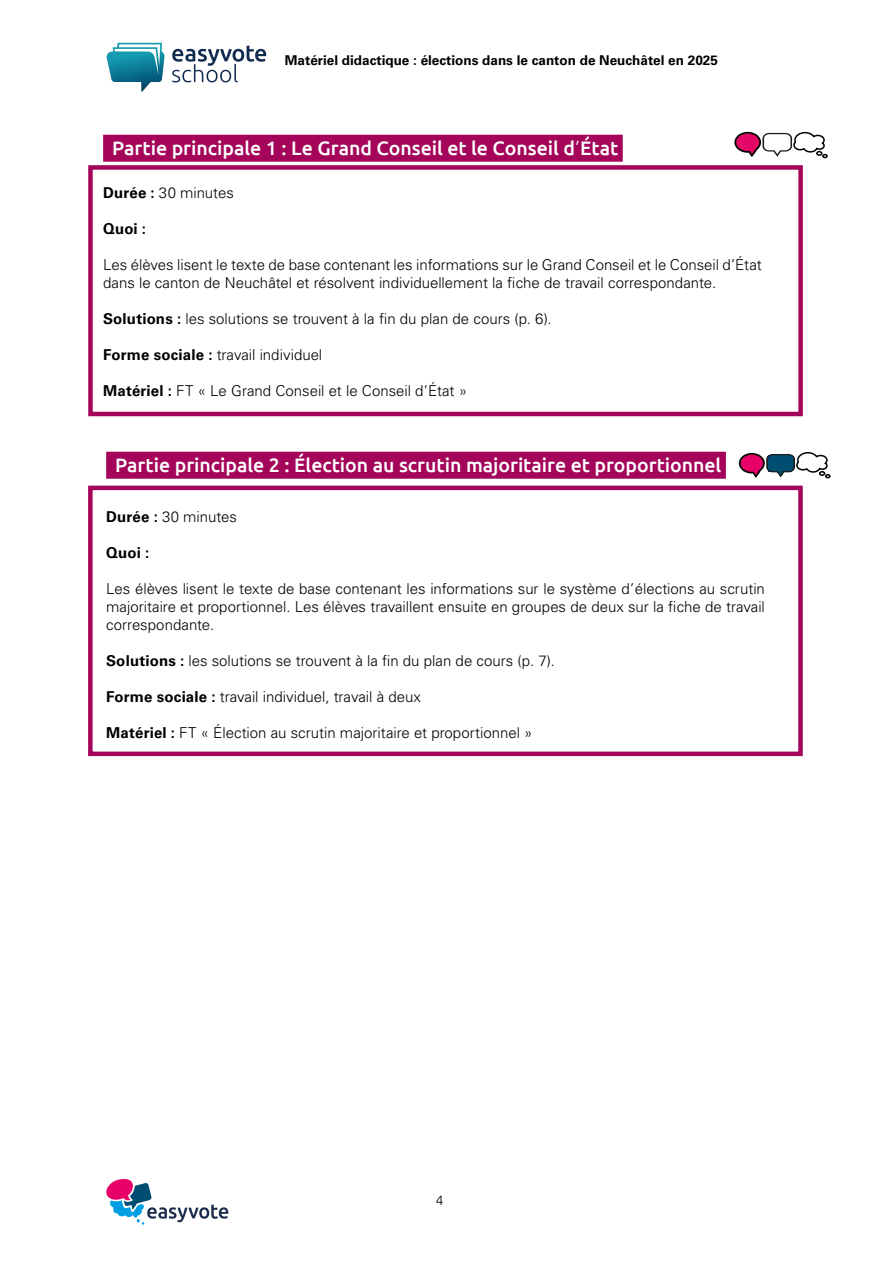
<style>
.page{position:relative;width:893px;height:1263px;background:#fff}
.page>*{position:absolute;margin:0;border:0;box-sizing:border-box;transform-origin:0 0}
.t1{font:500 19.5px "Ubuntu";letter-spacing:-.005em;color:#fff}
.t2{font:300 15px/18px "Univers LT Std";color:#000}
.t3{font:700 15px "Univers LT Std";letter-spacing:.01em;color:#000}
.t4{font:700 13.5px "Univers";color:#000}
.t5{font:300 13.5px "Ubuntu";color:#000}
.s1{font-family:"Univers LT Std";font-weight:300}
.s2{font-weight:700}
</style>
<div class="page">
<svg style="left:106px;top:1179px;width:122px;height:46px"></svg>
<svg style="left:172px;top:45px;width:94px;height:37px"></svg>
<svg style="left:106px;top:43px;width:59px;height:49px"></svg>
<div style="left:88px;top:165px;width:715px;height:251px;border:4px solid #a4055a"></div>
<div style="left:103px;top:135px;width:520px;height:27px;background:#a4055a"></div>
<div style="left:88px;top:486px;width:715px;height:270px;border:4px solid #a4055a"></div>
<div style="left:106px;top:452px;width:620px;height:27px;background:#a4055a"></div>
<svg style="left:734px;top:131px;width:94px;height:27px"></svg>
<svg style="left:739px;top:452px;width:91px;height:26px"></svg>
<p class="t4" style="left:285px;top:53px;width:434px">Matériel didactique : élections dans le canton de Neuchâtel en 2025</p>
<h1 class="t1" style="left:112px;top:136px;width:507px">Partie principale 1 : Le Grand Conseil et le Conseil d<span class="s1">’</span>État</h1>
<p class="t2" style="left:103px;top:184px;width:132px"><span class="s2">Durée :</span> 30 minutes</p>
<p class="t3" style="left:103px;top:220px;width:45px">Quoi :</p>
<p class="t2" style="left:103px;top:256px;width:660px">Les élèves lisent le texte de base contenant les informations sur le Grand Conseil et le Conseil d’État dans le canton de Neuchâtel et résolvent individuellement la fiche de travail correspondante.</p>
<p class="t2" style="left:103px;top:310px;width:450px"><span class="s2">Solutions :</span> les solutions se trouvent à la fin du plan de cours (p. 6).</p>
<p class="t2" style="left:103px;top:346px;width:221px"><span class="s2">Forme sociale :</span> travail individuel</p>
<p class="t2" style="left:103px;top:382px;width:365px"><span class="s2">Matériel :</span> FT « Le Grand Conseil et le Conseil d’État »</p>
<h1 class="t1" style="left:115px;top:453px;width:608px">Partie principale 2 : Élection au scrutin majoritaire et proportionnel</h1>
<p class="t2" style="left:106px;top:508px;width:132px"><span class="s2">Durée :</span> 30 minutes</p>
<p class="t3" style="left:106px;top:544px;width:45px">Quoi :</p>
<p class="t2" style="left:106px;top:580px;width:660px;text-align:justify">Les élèves lisent le texte de base contenant les informations sur le système d’élections au scrutin majoritaire et proportionnel. Les élèves travaillent ensuite en groupes de deux sur la fiche de travail correspondante.</p>
<p class="t2" style="left:106px;top:652px;width:450px"><span class="s2">Solutions :</span> les solutions se trouvent à la fin du plan de cours (p. 7).</p>
<p class="t2" style="left:106px;top:688px;width:316px"><span class="s2">Forme sociale :</span> travail individuel, travail à deux</p>
<p class="t2" style="left:106px;top:724px;width:428px"><span class="s2">Matériel :</span> FT « Élection au scrutin majoritaire et proportionnel »</p>
<p class="t5" style="left:436px;top:1192px;width:9px">4</p>
</div>
